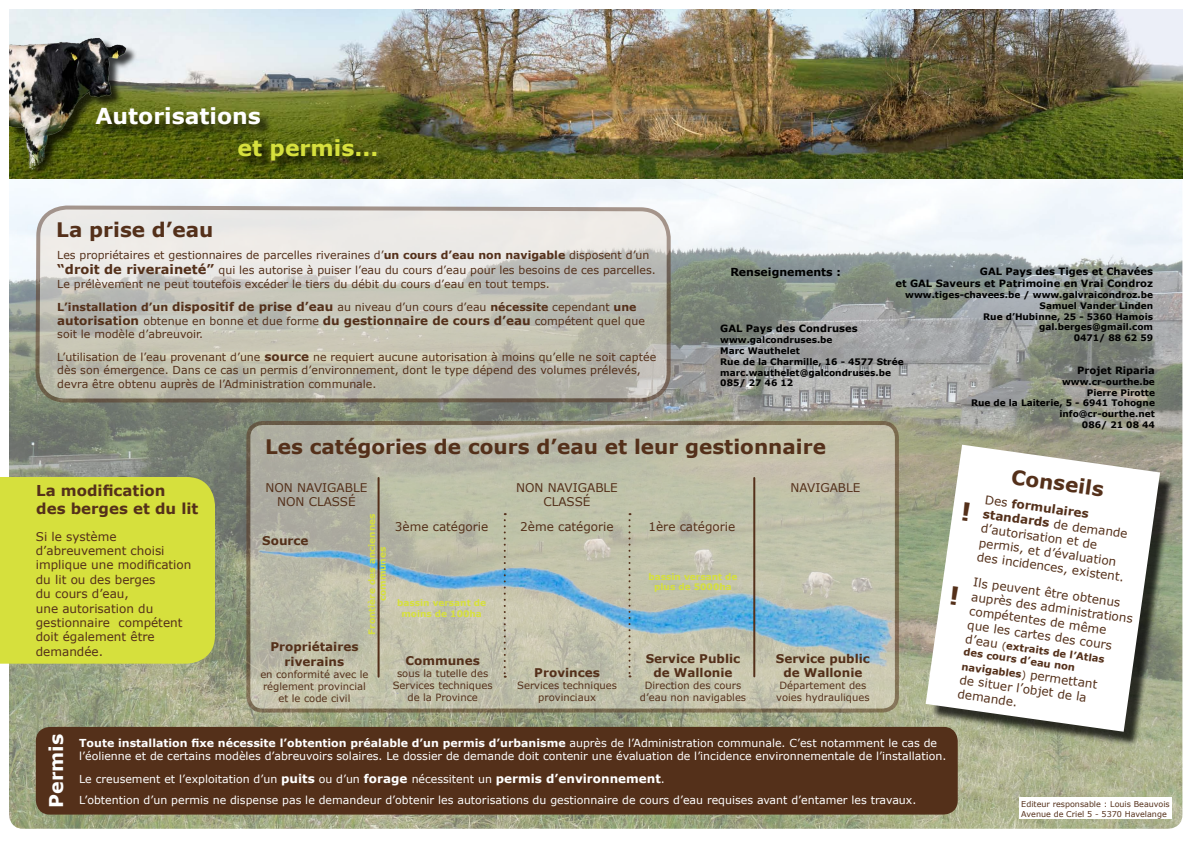
<style>
.page{position:relative;width:1191px;height:842px;background:#fff}
.page>*{position:absolute;margin:0;border:0;box-sizing:border-box;transform-origin:0 0}
.t1{font:700 22px "Verdana";color:#fff}
.t2{font:700 22px "Verdana";color:#d6e03d}
.t3{font:700 20px "Verdana";color:#54301a}
.t4{font:700 19px "Verdana";color:#fff}
.t5{font:700 15px/18px "Verdana";color:#54301a}
.t6{font:12px/14.4px "Verdana";color:#54301a}
.t7{font:700 12px/14.4px "Verdana";color:#54301a;text-align:center}
.t8{font:11px/13.2px "Verdana";color:#54301a}
.t9{font:11px/13.2px "Verdana";color:#fff}
.t10{font:700 11px "Verdana";color:#000}
.t11{font:10px/12px "Verdana";color:#54301a;text-align:center}
.t12{font:700 10px/12px "Verdana";color:#000;text-align:right}
.t13{font:700 10px/12px "Verdana";color:#54301a}
.t14{font:700 9px/10.8px "Verdana";color:#000;text-align:right}
.t15{font:700 9px/10.8px "Verdana";color:#d6e03d;text-align:center}
.t16{font:8px/9.6px "Verdana";color:#54301a}
.s1{font-weight:700}
.s2{font-weight:700;font-size:13px}
.s3{font-weight:700;font-size:12px}
.s4{font-weight:400;font-size:12px}
.s5{font-weight:400}
</style>
<div class="page">
<img style="left:9px;top:179px;width:1173px;height:650px">
<img style="left:9px;top:9px;width:1173px;height:170px">
<div style="left:97px;top:108px;width:175px;height:28px;background:#000;opacity:.75"></div>
<div style="left:240px;top:140px;width:148px;height:32px;background:#000;opacity:.75"></div>
<div style="left:10px;top:39px;width:128px;height:141px;background:#000;opacity:.75"></div>
<img style="left:9px;top:36px;width:122px;height:142px">
<div style="left:1019px;top:797px;width:153px;height:22px;background:#fff"></div>
<div style="left:36px;top:727px;width:921px;height:87px;background:#54301a;border-radius:14px"></div>
<svg style="left:34px;top:205px;width:637px;height:198px;background:#cac8be"></svg>
<div style="left:930px;top:449px;width:244px;height:297px;background:#000;opacity:.75"></div>
<svg style="left:925px;top:445px;width:235px;height:287px"></svg>
<svg style="left:248px;top:423px;width:649px;height:287px;background:#b8b6a4"></svg>
<img style="left:244px;top:471px;width:677px;height:286px">
<div style="left:0;top:477px;width:215px;height:187px;background:#d6e03d"></div>
<hr style="left:377px;top:478px;width:2px;height:199px;background:#54301a">
<svg style="left:504px;top:513px;width:2px;height:165px"></svg>
<svg style="left:628px;top:513px;width:2px;height:164px"></svg>
<hr style="left:753px;top:478px;width:2px;height:198px;background:#54301a">
<svg style="left:962px;top:502px;width:8px;height:19px"></svg>
<svg style="left:950px;top:586px;width:8px;height:19px"></svg>
<h1 class="t1" style="left:95px;top:100px;width:167px">Autorisations</h1>
<h1 class="t2" style="left:237px;top:132px;width:142px">et permis...</h1>
<h2 class="t3" style="left:56px;top:215px;width:159px">La prise d’eau</h2>
<p class="t8" style="left:57px;top:247px;width:600px;line-height:15.6px">Les propriétaires et gestionnaires de parcelles riveraines d’<span class="s1">un cours d’eau non navigable</span> disposent d’un <span class="s2">“droit de riveraineté”</span> qui les autorise à puiser l’eau du cours d’eau pour les besoins de ces parcelles.</p>
<p class="t8" style="left:57px;top:272px;width:581px;line-height:22.9px">Le prélèvement ne peut toutefois excéder le tiers du débit du cours d’eau en tout temps.<br><span class="s1">L’installation d’un</span> <span class="s3">dispositif de prise d’eau</span> au niveau d’un cours d’eau <span class="s1">nécessite</span> cependant <span class="s1">une</span></p>
<p class="t8" style="left:57px;top:314px;width:589px"><span class="s3">autorisation</span> obtenue en bonne et due forme <span class="s3">du gestionnaire de cours d’eau</span> compétent quel que soit le modèle d’abreuvoir.</p>
<p class="t8" style="left:57px;top:350px;width:600px">L’utilisation de l’eau provenant d’une <span class="s3">source</span> ne requiert aucune autorisation à moins qu’elle ne soit captée dès son émergence. Dans ce cas un permis d’environnement, dont le type dépend des volumes prélevés, devra être obtenu auprès de l’Administration communale.</p>
<p class="t10" style="left:730px;top:264px;width:112px">Renseignements :</p>
<p class="t12" style="left:895px;top:265px;width:259px">GAL Pays des Tiges et Chavées<br>et GAL Saveurs et Patrimoine en Vrai Condroz</p>
<p class="t14" style="left:905px;top:289px;width:249px">www.tiges-chavees.be / www.galvraicondroz.be<br>Samuel Vander Linden<br>Rue d’Hubinne, 25 - 5360 Hamois gal.berges@gmail.com<br>0471/ 88 62 59</p>
<p class="t12" style="left:720px;top:323px;width:139px">GAL Pays des Condruses</p>
<p class="t14" style="left:720px;top:334px;width:185px;text-align:left">www.galcondruses.be<br>Marc Wauthelet<br>Rue de la Charmille, 16 - 4577 Strée marc.wauthelet@galcondruses.be<br>085/ 27 46 12</p>
<p class="t12" style="left:1077px;top:364px;width:79px">Projet Riparia</p>
<p class="t14" style="left:971px;top:376px;width:185px">www.cr-ourthe.be<br>Pierre Pirotte<br>Rue de la Laiterie, 5 - 6941 Tohogne info@cr-ourthe.net<br>086/ 21 08 44</p>
<h3 class="t5" style="left:36px;top:481px;width:164px">La modification des berges et du lit</h3>
<p class="t6" style="left:36px;top:529px;width:157px">Si le système d’abreuvement choisi implique une modification du lit ou des berges<br>du cours d’eau,<br>une autorisation du gestionnaire compétent doit également être demandée.</p>
<h2 class="t3" style="left:265px;top:433px;width:562px">Les catégories de cours d’eau et leur gestionnaire</h2>
<p class="t6" style="left:265px;top:480px;width:103px;text-align:center">NON NAVIGABLE<br>NON CLASSÉ</p>
<p class="t6" style="left:516px;top:480px;width:103px;text-align:center">NON NAVIGABLE<br>CLASSÉ</p>
<p class="t6" style="left:790px;top:480px;width:72px">NAVIGABLE</p>
<p class="t6" style="left:395px;top:519px;width:95px">3ème catégorie</p>
<p class="t6" style="left:520px;top:519px;width:95px">2ème catégorie</p>
<p class="t6" style="left:648px;top:519px;width:88px">1ère catégorie</p>
<p class="t15" style="left:366px;top:635px;width:123px;rotate:-90deg">Frontière des anciennes communes</p>
<p class="t7" style="left:262px;top:533px;width:48px">Source</p>
<p class="t15" style="left:648px;top:571px;width:91px">bassin versant de plus de 5000ha</p>
<p class="t15" style="left:397px;top:597px;width:91px">bassin versant de moins de 100ha</p>
<p class="t7" style="left:270px;top:639px;width:90px">Propriétaires riverains</p>
<p class="t11" style="left:260px;top:668px;width:110px">en conformité avec le réglement provincial et le code civil</p>
<p class="t7" style="left:405px;top:653px;width:76px">Communes</p>
<p class="t11" style="left:393px;top:667px;width:101px">sous la tutelle des<br>Services techniques de la Province</p>
<p class="t7" style="left:534px;top:665px;width:67px">Provinces</p>
<p class="t11" style="left:517px;top:679px;width:101px">Services techniques provinciaux</p>
<p class="t7" style="left:646px;top:651px;width:96px">Service Public de Wallonie</p>
<p class="t11" style="left:640px;top:679px;width:108px">Direction des cours d’eau non navigables</p>
<p class="t7" style="left:776px;top:651px;width:96px">Service public de Wallonie</p>
<p class="t11" style="left:776px;top:679px;width:95px">Département des voies hydrauliques</p>
<h3 class="t4" style="left:43px;top:808px;width:75px;rotate:-90deg">Permis</h3>
<p class="t9" style="left:79px;top:736px;width:868px"><span class="s1">Toute installation fixe nécessite l’obtention préalable d’un permis d’urbanisme</span> auprès de l’Administration communale. C’est notamment le cas de l’éolienne et de certains modèles d’abreuvoirs solaires. Le dossier de demande doit contenir une évaluation de l’incidence environnementale de l’installation.</p>
<p class="t9" style="left:79px;top:768px;width:838px;line-height:21.7px">Le creusement et l’exploitation d’un <span class="s3">puits</span> ou d’un <span class="s3">forage</span> nécessitent un <span class="s3">permis d’environnement</span>.<br>L’obtention d’un permis ne dispense pas le demandeur d’obtenir les autorisations du gestionnaire de cours d’eau requises avant d’entamer les travaux.</p>
<h2 class="t3" style="left:1013px;top:462px;width:95px;rotate:8deg">Conseils</h2>
<p class="t6" style="left:986px;top:492px;width:150px;rotate:8deg">Des <span class="s1">formulaires standards</span> de demande d’autorisation et de permis, et d’évaluation des incidences, existent.</p>
<p class="t6" style="left:974px;top:575px;width:164px;rotate:8deg">Ils peuvent être obtenus auprès des administrations compétentes de même que les cartes des cours</p>
<p class="t13" style="left:966px;top:634px;width:142px;rotate:8deg"><span class="s4">d’eau</span> <span class="s5">(</span>extraits de l’Atlas des cours d’eau non</p>
<p class="t13" style="left:962px;top:660px;width:138px;rotate:8deg">navigables<span class="s5">)</span> <span class="s4">permettant</span></p>
<p class="t6" style="left:961px;top:672px;width:130px;rotate:8deg">de situer l’objet de la demande.</p>
<p class="t16" style="left:1021px;top:799px;width:150px">Editeur responsable : Louis Beauvois<br>Avenue de Criel 5 - 5370 Havelange</p>
</div>
